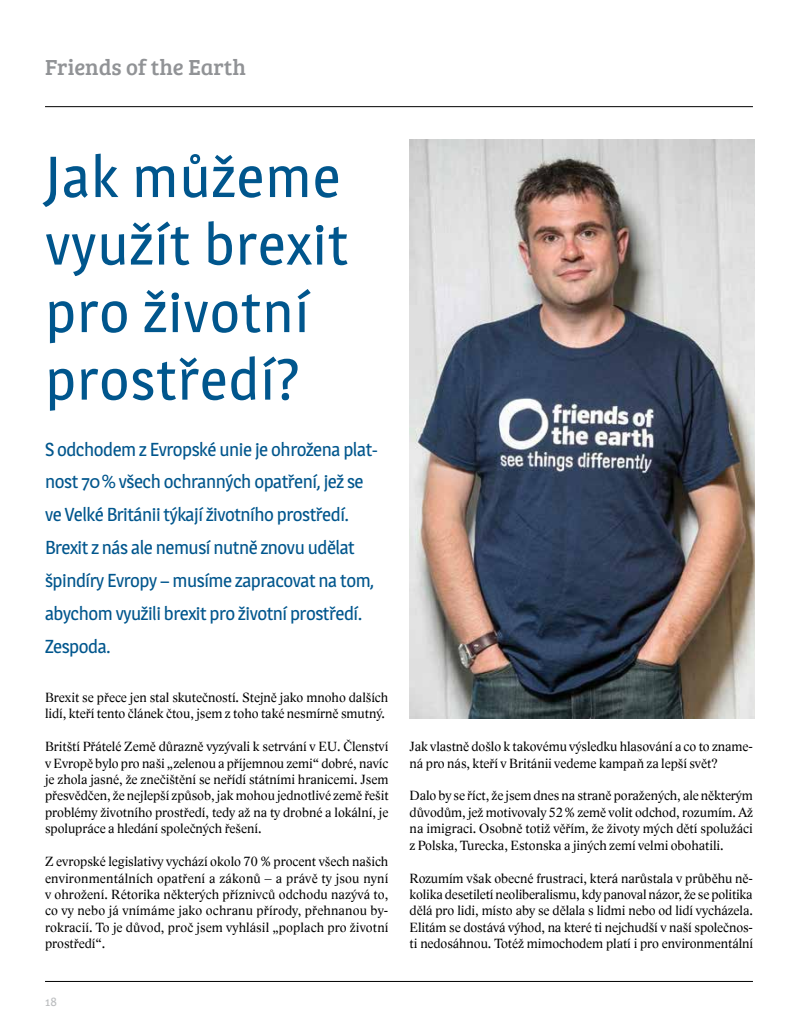
<style>
.page{position:relative;width:798px;height:1028px;background:#fff}
.page>*{position:absolute;margin:0;border:0;box-sizing:border-box;transform-origin:0 0}
.t1{font:57.5px/67.5px "Magra";letter-spacing:.02em;color:#00568d}
.t2{font:22.5px "Bree Serif";color:#919396}
.t3{font:18.75px/32.9px "Magra";letter-spacing:-.025em;color:#00568d}
.t4{font:13.75px/16.4px "Lido STFCE";color:#000;text-align:justify}
.t5{font:12.5px "Magra";color:#bcbec0}
</style>
<div class="page">
<hr style="left:45px;top:106px;width:707px;height:1px;background:#000">
<hr style="left:45px;top:981px;width:707px;height:1px;background:#000">
<img style="left:409px;top:140px;width:345px;height:578px">
<h2 class="t2" style="left:45px;top:50px;width:202px">Friends of the Earth</h2>
<h1 class="t1" style="left:45px;top:143px;width:304px">Jak můžeme využít brexit pro životní prostředí?</h1>
<p class="t3" style="left:45px;top:432px;width:334px">S odchodem z Evropské unie je ohrožena plat&shy;nost 70% všech ochranných opatření, jež se ve Velké Británii týkají životního prostředí.<br>Brexit z nás ale nemusí nutně znovu udělat špindíry Evropy – musíme zapracovat na tom, abychom využili brexit pro životní prostředí.<br>Zespoda.</p>
<p class="t4" style="left:45px;top:689px;width:344px">Brexit se přece jen stal skutečností. Stejně jako mnoho dalších lidí, kteří tento článek čtou, jsem z toho také nesmírně smutný.</p>
<p class="t4" style="left:45px;top:738px;width:345px">Britští Přátelé Země důrazně vyzývali k setrvání v EU. Členství v Evropě bylo pro naši „zelenou a příjemnou zemi“ dobré, navíc je zhola jasné, že znečištění se neřídí státními hranicemi. Jsem přesvědčen, že nejlepší způsob, jak mohou jednotlivé země řešit problémy životního prostředí, tedy až na ty drobné a lokální, je spolupráce a hledání společných řešení.</p>
<p class="t4" style="left:45px;top:853px;width:345px">Z evropské legislativy vychází okolo 70 % procent všech našich environmentálních opatření a zákonů – a právě ty jsou nyní v ohrožení. Rétorika některých příznivců odchodu nazývá to, co vy nebo já vnímáme jako ochranu přírody, přehnanou by&shy;rokracií. To je důvod, proč jsem vyhlásil „poplach pro životní prostředí“.</p>
<p class="t5" style="left:45px;top:994px;width:13px">18</p>
<p class="t4" style="left:409px;top:738px;width:344px">Jak vlastně došlo k takovému výsledku hlasování a co to zname&shy;ná pro nás, kteří v Británii vedeme kampaň za lepší svět?</p>
<p class="t4" style="left:409px;top:787px;width:344px">Dalo by se říct, že jsem dnes na straně poražených, ale některým důvodům, jež motivovaly 52% země volit odchod, rozumím. Až na imigraci. Osobně totiž věřím, že životy mých dětí spolužáci z Polska, Turecka, Estonska a jiných zemí velmi obohatili.</p>
<p class="t4" style="left:409px;top:870px;width:345px">Rozumím však obecné frustraci, která narůstala v průběhu ně&shy;kolika desetiletí neoliberalismu, kdy panoval názor, že se politika dělá pro lidi, místo aby se dělala s lidmi nebo od lidí vycházela.<br>Elitám se dostává výhod, na které ti nejchudší v naší společnos&shy;ti nedosáhnou. Totéž mimochodem platí i pro environmentální</p>
</div>
